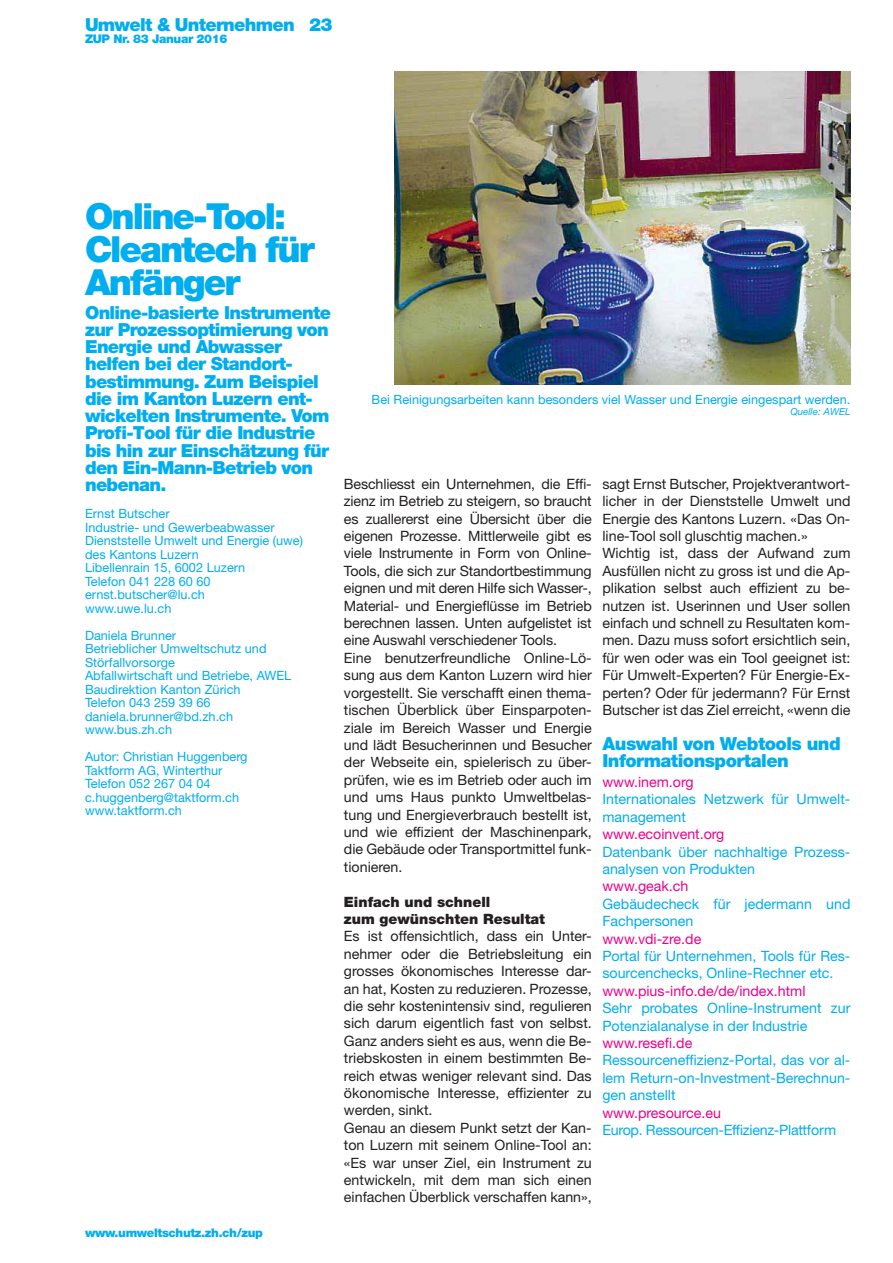
<style>
.page{position:relative;width:893px;height:1263px;background:#fff}
.page>*{position:absolute;margin:0;border:0;box-sizing:border-box;transform-origin:0 0}
.t1{font:900 36px/33px "Helvetica Neue LT Std";letter-spacing:-.06em;color:#00aeef}
.t2{font:900 18px/17.2px "Helvetica Neue LT Std";letter-spacing:-.04em;color:#00aeef}
.t3{font:14.25px/17.4px "Helvetica Neue LT Std";color:#231f20}
.t4{font:14.25px/17.4px "Helvetica Neue LT Std";color:#00aeef}
.t5{font:14.25px "Helvetica Neue LT Std";color:#ec008c}
.t6{font:900 14.25px/17.2px "Helvetica Neue LT Std";color:#231f20}
.t7{font:14.25px "Helvetica Neue LT Std";letter-spacing:-.02em;color:#00aeef}
.t8{font:12.75px/13.5px "Helvetica Neue LT Std";color:#00aeef}
.t9{font:900 12px "Helvetica Neue LT Std";letter-spacing:-.03em;color:#00aeef}
.t10{font:italic 9.75px "Helvetica Neue LT Std";color:#00aeef}
</style>
<div class="page">
<img style="left:394px;top:71px;width:456px;height:313px">
<p class="t2" style="left:85px;top:18px;width:249px">Umwelt &amp; Unternehmen 23</p>
<p class="t9" style="left:85px;top:35px;width:144px">ZUP Nr. 83 Januar 2016</p>
<h1 class="t1" style="left:85px;top:204px;width:231px">Online-Tool:<br>Cleantech für<br>Anfänger</h1>
<p class="t2" style="left:85px;top:306px;width:248px">Online-basierte Instrumente zur Prozessoptimierung von<br>Energie und Abwasser helfen bei der Standort&shy;bestimmung. Zum Beispiel die im Kanton Luzern ent&shy;wickelten Instrumente. Vom<br>Profi-Tool für die Industrie bis hin zur Einschätzung für den Ein-Mann-Betrieb von nebenan.</p>
<p class="t8" style="left:85px;top:507px;width:220px">Ernst Butscher<br>Industrie- und Gewerbeabwasser<br>Dienststelle Umwelt und Energie (uwe) des Kantons Luzern<br>Libellenrain 15, 6002 Luzern<br>Telefon 041 228 60 60 ernst.butscher@lu.ch<br>www.uwe.lu.ch</p>
<p class="t8" style="left:85px;top:628px;width:208px">Daniela Brunner<br>Betrieblicher Umweltschutz und<br>Störfallvorsorge<br>Abfallwirtschaft und Betriebe, AWEL<br>Baudirektion Kanton Zürich<br>Telefon 043 259 39 66 daniela.brunner@bd.zh.ch www.bus.zh.ch</p>
<p class="t8" style="left:85px;top:750px;width:164px">Autor: Christian Huggenberg<br>Taktform AG, Winterthur<br>Telefon 052 267 04 04 c.huggenberg@taktform.ch www.taktform.ch</p>
<p class="t9" style="left:85px;top:1228px;width:179px">www.umweltschutz.zh.ch/zup</p>
<p class="t8" style="left:372px;top:393px;width:480px">Bei Reinigungsarbeiten kann besonders viel Wasser und Energie eingespart werden.</p>
<p class="t10" style="left:790px;top:408px;width:62px">Quelle: AWEL</p>
<p class="t3" style="left:344px;top:475px;width:249px">Beschliesst ein Unternehmen, die Effi&shy;zienz im Betrieb zu steigern, so braucht es zuallererst eine Übersicht über die eigenen Prozesse. Mittlerweile gibt es viele Instrumente in Form von Online-Tools, die sich zur Standortbestimmung eignen und mit deren Hilfe sich Wasser-, Material- und Energieflüsse im Betrieb berechnen lassen. Unten aufgelistet ist eine Auswahl verschiedener Tools.<br>Eine benutzerfreundliche Online-Lö&shy;sung aus dem Kanton Luzern wird hier vorgestellt. Sie verschafft einen thema&shy;tischen Überblick über Einsparpoten&shy;ziale im Bereich Wasser und Energie und lädt Besucherinnen und Besucher der Webseite ein, spielerisch zu über&shy;prüfen, wie es im Betrieb oder auch im und ums Haus punkto Umweltbelas&shy;tung und Energieverbrauch bestellt ist, und wie effizient der Maschinenpark, die Gebäude oder Transportmittel funk&shy;tionieren.</p>
<p class="t6" style="left:344px;top:894px;width:203px">Einfach und schnell<br>zum gewünschten Resultat</p>
<p class="t3" style="left:344px;top:927px;width:249px">Es ist offensichtlich, dass ein Unter&shy;nehmer oder die Betriebsleitung ein grosses ökonomisches Interesse dar&shy;an hat, Kosten zu reduzieren. Prozesse, die sehr kostenintensiv sind, regulieren sich darum eigentlich fast von selbst.<br>Ganz anders sieht es aus, wenn die Be&shy;triebskosten in einem bestimmten Be&shy;reich etwas weniger relevant sind. Das ökonomische Interesse, effizienter zu werden, sinkt.<br>Genau an diesem Punkt setzt der Kan&shy;ton Luzern mit seinem Online-Tool an: «Es war unser Ziel, ein Instrument zu entwickeln, mit dem man sich einen einfachen Überblick verschaffen kann»,</p>
<p class="t3" style="left:602px;top:475px;width:250px">sagt Ernst Butscher, Projektverantwort&shy;licher in der Dienststelle Umwelt und Energie des Kantons Luzern. «Das On&shy;line-Tool soll gluschtig machen.» Wichtig ist, dass der Aufwand zum Ausfüllen nicht zu gross ist und die Ap&shy;plikation selbst auch effizient zu be&shy;nutzen ist. Userinnen und User sollen einfach und schnell zu Resultaten kom&shy;men. Dazu muss sofort ersichtlich sein, für wen oder was ein Tool geeignet ist:<br>Für Umwelt-Experten? Für Energie-Ex&shy;perten? Oder für jedermann? Für Ernst Butscher ist das Ziel erreicht, «wenn die</p>
<p class="t2" style="left:602px;top:737px;width:240px">Auswahl von Webtools und<br>Informationsportalen</p>
<p class="t5" style="left:602px;top:773px;width:93px">www.inem.org</p>
<p class="t4" style="left:602px;top:790px;width:250px">Internationales Netzwerk für Umwelt&shy;management</p>
<p class="t5" style="left:602px;top:826px;width:124px">www.ecoinvent.org</p>
<p class="t4" style="left:602px;top:843px;width:250px">Datenbank über nachhaltige Prozess&shy;analysen von Produkten</p>
<p class="t5" style="left:602px;top:878px;width:87px">www.geak.ch</p>
<p class="t4" style="left:602px;top:895px;width:250px">Gebäudecheck für jedermann und<br>Fachpersonen</p>
<p class="t5" style="left:602px;top:930px;width:100px">www.vdi-zre.de</p>
<p class="t4" style="left:602px;top:947px;width:250px">Portal für Unternehmen, Tools für Res&shy;sourcenchecks, Online-Rechner etc.</p>
<p class="t5" style="left:602px;top:982px;width:205px">www.pius-info.de/de/index.html</p>
<p class="t4" style="left:602px;top:999px;width:250px">Sehr probates Online-Instrument zur<br>Potenzialanalyse in der Industrie</p>
<p class="t5" style="left:602px;top:1034px;width:91px">www.resefi.de</p>
<p class="t4" style="left:602px;top:1051px;width:250px;text-align:justify">Ressourceneffizienz-Portal, das vor al&shy;lem Return-on-Investment-Berechnun&shy;gen anstellt</p>
<p class="t5" style="left:602px;top:1104px;width:120px">www.presource.eu</p>
<p class="t7" style="left:602px;top:1121px;width:235px">Europ. Ressourcen-Effizienz-Platt form</p>
</div>
